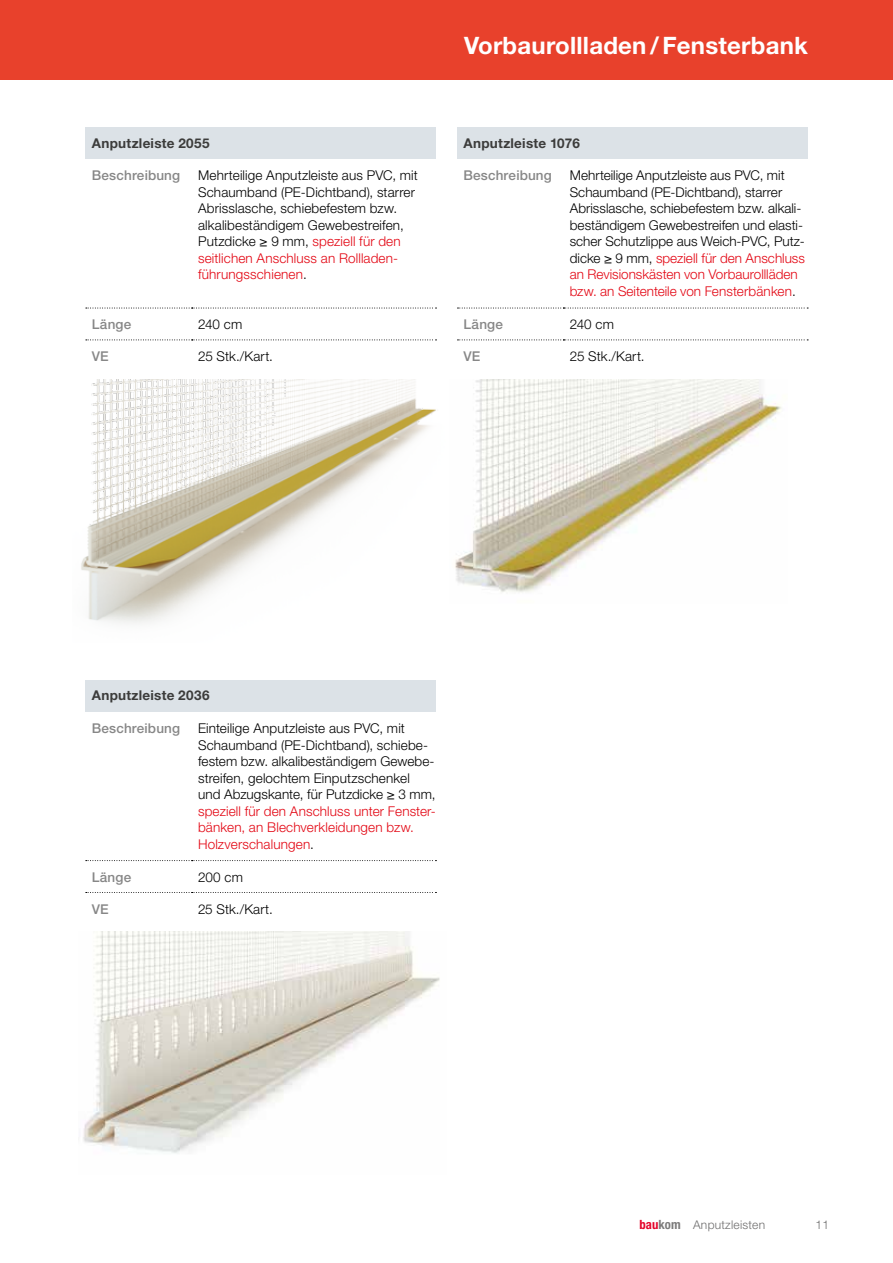
<style>
.page{position:relative;width:893px;height:1263px;background:#fff}
.page>*{position:absolute;margin:0;border:0;box-sizing:border-box;transform-origin:0 0}
.t1{font:700 24px "Helvetica Neue LT Pro";letter-spacing:.01em;color:#fff}
.t2{font:300 13.5px/16.5px "Helvetica Neue LT Pro";letter-spacing:.005em;color:#000}
.t3{font:300 13.5px/16.5px "Helvetica Neue LT Pro";letter-spacing:.01em;color:#e30613}
.t4{font:500 13.5px "Helvetica Neue";letter-spacing:.015em;color:#878787}
.t5{font:700 13.5px "Helvetica Neue LT Pro";letter-spacing:.02em;color:#3c3c3b}
.t6{font:300 12px "Helvetica Neue";letter-spacing:.02em;color:#706f6f}
.s1{color:#e30613}
.s2{color:#000}
.s3{font-weight:700;font-stretch:condensed;font-size:12.75px;color:#e4042a}
.s4{font-weight:700;font-stretch:condensed;font-size:12.75px;color:#7c7b7b}
</style>
<div class="page">
<div style="left:0;top:0;width:893px;height:79px;background:#e8412c"></div>
<img style="left:81px;top:379px;width:355px;height:245px">
<img style="left:455px;top:379px;width:327px;height:213px">
<div style="left:85px;top:680px;width:351px;height:32px;background:#dce2e7"></div>
<svg style="left:86px;top:860px;width:350px;height:1px"></svg>
<svg style="left:86px;top:892px;width:350px;height:1px"></svg>
<div style="left:85px;top:127px;width:351px;height:32px;background:#dce2e7"></div>
<svg style="left:86px;top:308px;width:350px;height:1px"></svg>
<svg style="left:86px;top:340px;width:350px;height:1px"></svg>
<div style="left:457px;top:127px;width:350px;height:32px;background:#dce2e7"></div>
<svg style="left:457px;top:308px;width:351px;height:1px"></svg>
<svg style="left:457px;top:340px;width:351px;height:1px"></svg>
<img style="left:83px;top:931px;width:357px;height:223px">
<p class="t5" style="left:92px;top:135px;width:119px">Anputzleiste 2055</p>
<p class="t4" style="left:92px;top:168px;width:90px">Beschreibung</p>
<p class="t2" style="left:198px;top:167px;width:221px">Mehrteilige Anputzleiste aus PVC, mit Schaumband (PE-Dichtband), starrer Abrisslasche, schiebefestem bzw. alkalibeständigem Gewebestreifen, Putzdicke ≥ 9 mm, <span class="s1">speziell für den seitlichen Anschluss an Rollladen&shy;führungsschienen</span>.</p>
<p class="t4" style="left:92px;top:316px;width:41px">Länge</p>
<p class="t2" style="left:198px;top:316px;width:46px">240 cm</p>
<p class="t4" style="left:92px;top:348px;width:18px">VE</p>
<p class="t2" style="left:198px;top:348px;width:76px">25 Stk./Kart.</p>
<h1 class="t1" style="left:464px;top:30px;width:345px">Vorbaurollladen/Fensterbank</h1>
<p class="t5" style="left:463px;top:134px;width:118px">Anputzleiste 1076</p>
<p class="t4" style="left:463px;top:168px;width:90px">Beschreibung</p>
<p class="t2" style="left:570px;top:167px;width:237px">Mehrteilige Anputzleiste aus PVC, mit Schaumband (PE-Dichtband), starrer Abrisslasche, schiebefestem bzw. alkali&shy;beständigem Gewebestreifen und elasti&shy;scher Schutzlippe aus Weich-PVC, Putz&shy;dicke ≥ 9 mm, <span class="s1">speziell für den Anschluss an Revisionskästen von Vorbaurollläden bzw. an Seitenteile von Fensterbänken</span>.</p>
<p class="t4" style="left:463px;top:316px;width:41px">Länge</p>
<p class="t2" style="left:570px;top:316px;width:46px">240 cm</p>
<p class="t4" style="left:463px;top:348px;width:18px">VE</p>
<p class="t2" style="left:570px;top:348px;width:76px">25 Stk./Kart.</p>
<p class="t5" style="left:92px;top:687px;width:119px">Anputzleiste 2036</p>
<p class="t4" style="left:92px;top:720px;width:90px">Beschreibung</p>
<p class="t2" style="left:198px;top:720px;width:239px">Einteilige Anputzleiste aus PVC, mit Schaumband (PE-Dichtband), schiebe&shy;festem bzw. alkalibeständigem Gewebe&shy;streifen, gelochtem Einputzschenkel und Abzugskante, für Putzdicke ≥ 3 mm,</p>
<p class="t3" style="left:198px;top:802px;width:239px">speziell für den Anschluss unter Fenster&shy;bänken, an Blechverkleidungen bzw.<br>Holzverschalungen<span class="s2">.</span></p>
<p class="t4" style="left:92px;top:869px;width:41px">Länge</p>
<p class="t2" style="left:198px;top:868px;width:46px">200 cm</p>
<p class="t4" style="left:92px;top:901px;width:18px">VE</p>
<p class="t2" style="left:198px;top:900px;width:76px">25 Stk./Kart.</p>
<p class="t6" style="left:639px;top:1218px;width:127px"><span class="s3">bau</span><span class="s4">kom</span> Anputzleisten</p>
<p class="t6" style="left:816px;top:1218px;width:15px">11</p>
</div>
